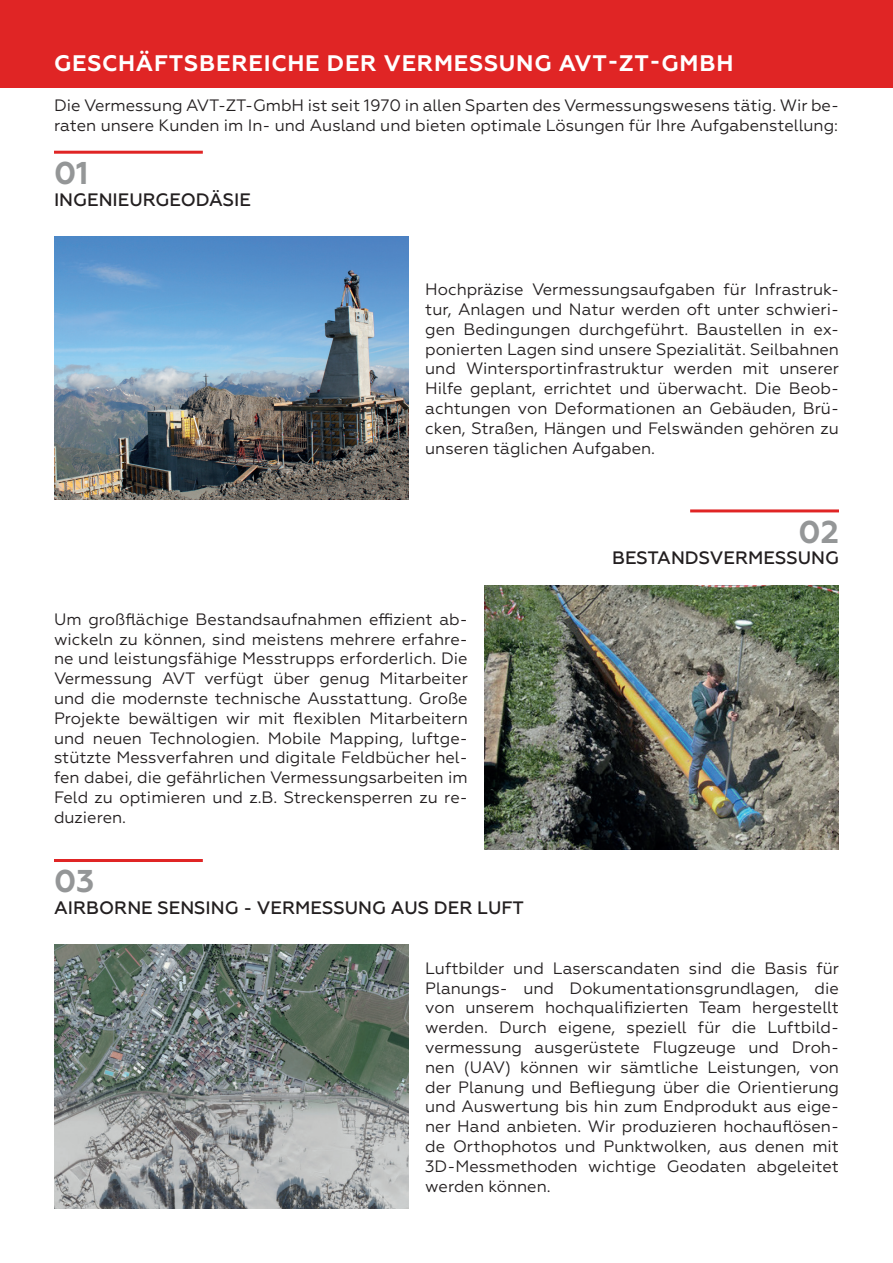
<style>
.page{position:relative;width:893px;height:1263px;background:#fff}
.page>*{position:absolute;margin:0;border:0;box-sizing:border-box;transform-origin:0 0}
.t1{font:700 31.5px "Geometria";color:#949697}
.t2{font:700 22.5px "Geometria";letter-spacing:.035em;color:#fff}
.t3{font:500 18px "Geometria";color:#231f20}
.t4{font:16.5px/19.8px "Geometria";color:#231f20;text-align:justify}
</style>
<div class="page">
<div style="left:0;top:0;width:893px;height:88px;background:#e02525"></div>
<img style="left:54px;top:236px;width:354px;height:264px">
<img style="left:54px;top:944px;width:354px;height:264px">
<img style="left:485px;top:585px;width:354px;height:264px">
<hr style="left:54px;top:151px;width:149px;height:3px;background:#e02525">
<hr style="left:54px;top:859px;width:149px;height:3px;background:#e02525">
<hr style="left:690px;top:509px;width:149px;height:3px;background:#e02525">
<h2 class="t2" style="left:54px;top:50px;width:681px">GESCHÄFTSBEREICHE DER VERMESSUNG AVT-ZT-GMBH</h2>
<p class="t4" style="left:54px;top:95px;width:786px">Die Vermessung AVT-ZT-GmbH ist seit 1970 in allen Sparten des Vermessungswesens tätig. Wir be&shy;raten unsere Kunden im In- und Ausland und bieten optimale Lösungen für Ihre Aufgabenstellung:</p>
<h1 class="t1" style="left:54px;top:154px;width:36px">01</h1>
<p class="t3" style="left:54px;top:189px;width:198px">INGENIEURGEODÄSIE</p>
<p class="t4" style="left:425px;top:280px;width:415px">Hochpräzise Vermessungsaufgaben für Infrastruk&shy;tur, Anlagen und Natur werden oft unter schwieri&shy;gen Bedingungen durchgeführt. Baustellen in ex&shy;ponierten Lagen sind unsere Spezialität. Seilbahnen und Wintersportinfrastruktur werden mit unserer Hilfe geplant, errichtet und überwacht. Die Beob&shy;achtungen von Deformationen an Gebäuden, Brü&shy;cken, Straßen, Hängen und Felswänden gehören zu unseren täglichen Aufgaben.</p>
<h1 class="t1" style="left:798px;top:513px;width:42px">02</h1>
<p class="t3" style="left:612px;top:548px;width:228px">BESTANDSVERMESSUNG</p>
<p class="t4" style="left:54px;top:609px;width:415px">Um großflächige Bestandsaufnahmen effizient ab&shy;wickeln zu können, sind meistens mehrere erfahre&shy;ne und leistungsfähige Messtrupps erforderlich. Die Vermessung AVT verfügt über genug Mitarbeiter und die modernste technische Ausstattung. Große Projekte bewältigen wir mit flexiblen Mitarbeitern und neuen Technologien. Mobile Mapping, luftge&shy;stützte Messverfahren und digitale Feldbücher hel&shy;fen dabei, die gefährlichen Vermessungsarbeiten im Feld zu optimieren und z.B. Streckensperren zu re&shy;duzieren.</p>
<h1 class="t1" style="left:54px;top:863px;width:42px">03</h1>
<p class="t3" style="left:54px;top:897px;width:472px">AIRBORNE SENSING - VERMESSUNG AUS DER LUFT</p>
<p class="t4" style="left:425px;top:958px;width:415px">Luftbilder und Laserscandaten sind die Basis für Planungs- und Dokumentationsgrundlagen, die von unserem hochqualifizierten Team hergestellt werden. Durch eigene, speziell für die Luftbild&shy;vermessung ausgerüstete Flugzeuge und Droh&shy;nen (UAV) können wir sämtliche Leistungen, von der Planung und Befliegung über die Orientierung und Auswertung bis hin zum Endprodukt aus eige&shy;ner Hand anbieten. Wir produzieren hochauflösen&shy;de Orthophotos und Punktwolken, aus denen mit 3D-Messmethoden wichtige Geodaten abgeleitet werden können.</p>
</div>
